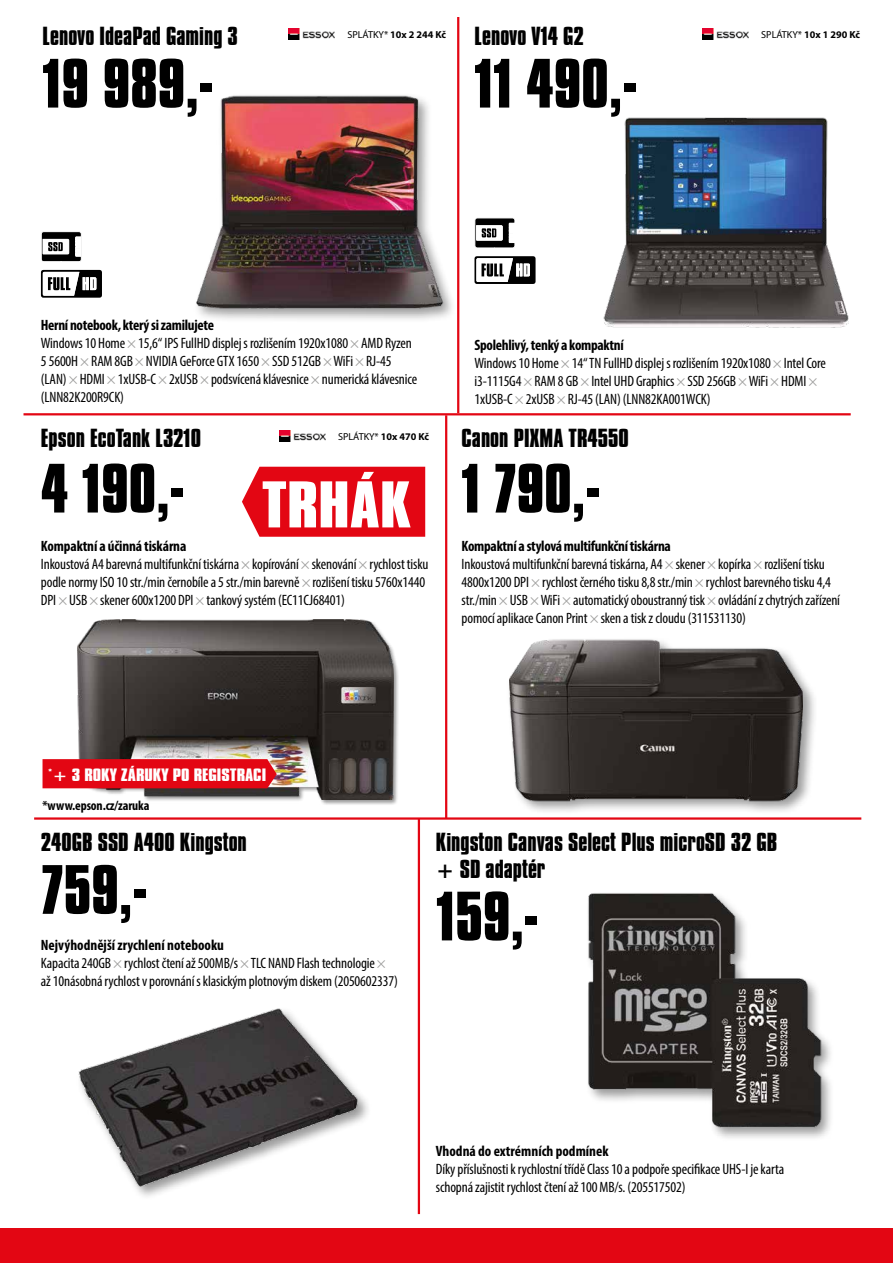
<style>
.page{position:relative;width:893px;height:1263px;background:#fff}
.page>*{position:absolute;margin:0;border:0;box-sizing:border-box;transform-origin:0 0}
.t1{font:700 60px "Compacta BT";color:#000}
.t2{font:700 56.7px "Compacta BT";color:#fff;scale:1.19 1}
.t3{font:700 22.5px/27px "Compacta BT";color:#000}
.t4{font:700 15.45px "Compacta BT";color:#fff;scale:1.19 1}
.t5{font:condensed 15px/18px "Myriad Pro";letter-spacing:-.01em;color:#000}
.t6{font:700 condensed 15px "Myriad Pro";color:#000}
.t7{font:700 condensed 13.5px "Myriad Pro";letter-spacing:-.01em;color:#000}
.t8{font:700 10.2px "Myriad Pro";color:#000}
.t9{font:10.2px "Myriad Pro";color:#000}
.s1{font-weight:400}
.s2{font-weight:700}
.s3{color:#9d9d9c}
</style>
<div class="page">
<div style="left:0;top:1229px;width:893px;height:34px;background:#e30613"></div>
<hr style="left:34px;top:817px;width:827px;height:3px;background:#e30613">
<hr style="left:24px;top:413px;width:827px;height:2px;background:#e30613">
<hr style="left:445px;top:415px;width:2px;height:404px;background:#e30613">
<hr style="left:418px;top:818px;width:2px;height:396px;background:#e30613">
<hr style="left:457px;top:17px;width:2px;height:396px;background:#e30613">
<img style="left:603px;top:117px;width:246px;height:211px">
<img style="left:196px;top:54px;width:264px;height:266px">
<div style="left:506px;top:637px;width:312px;height:178px;background:#000;opacity:.4"></div>
<img style="left:510px;top:639px;width:293px;height:162px">
<div style="left:76px;top:1006px;width:296px;height:194px;background:#000;opacity:.4"></div>
<img style="left:76px;top:1006px;width:281px;height:185px">
<img style="left:588px;top:893px;width:243px;height:245px">
<img style="left:289px;top:29px;width:46px;height:11px">
<img style="left:280px;top:431px;width:45px;height:10px">
<img style="left:703px;top:29px;width:46px;height:11px">
<svg style="left:474px;top:256px;width:62px;height:28px"></svg>
<svg style="left:41px;top:270px;width:61px;height:28px"></svg>
<svg style="left:474px;top:218px;width:41px;height:30px"></svg>
<svg style="left:41px;top:231px;width:41px;height:31px"></svg>
<div style="left:77px;top:619px;width:322px;height:186px;background:#000;opacity:.4"></div>
<img style="left:78px;top:620px;width:316px;height:179px">
<div style="left:43px;top:759px;width:234px;height:29px;background:#e30613"></div>
<div style="left:242px;top:467px;width:183px;height:70px;background:#e30613"></div>
<h3 class="t3" style="left:43px;top:23px;width:197px">Lenovo IdeaPad Gaming 3</h3>
<h3 class="t3" style="left:474px;top:23px;width:111px">Lenovo V14 G2</h3>
<h1 class="t1" style="left:43px;top:47px;width:172px">19 989,-</h1>
<p class="t8" style="left:347px;top:28px;width:100px"><span class="s1">SPLÁTKY*</span> 10x 2 244 Kč</p>
<h1 class="t1" style="left:474px;top:47px;width:164px">11 490,-</h1>
<p class="t8" style="left:761px;top:28px;width:100px"><span class="s1">SPLÁTKY*</span> 10x 1 290 Kč</p>
<p class="t5" style="left:41px;top:316px;width:378px"><span class="s2">Herní notebook, který si zamilujete<br></span>Windows 10 Home <span class="s3">×</span> 15,6“ IPS FullHD displej s rozlišením 1920x1080 <span class="s3">×</span> AMD Ryzen 5 5600H <span class="s3">×</span> RAM 8GB <span class="s3">×</span> NVIDIA GeForce GTX 1650 <span class="s3">×</span> SSD 512GB <span class="s3">×</span> WiFi <span class="s3">×</span> RJ-45 (LAN) <span class="s3">×</span> HDMI <span class="s3">×</span> 1xUSB-C <span class="s3">×</span> 2xUSB <span class="s3">×</span> podsvícená klávesnice <span class="s3">×</span> numerická klávesnice (LNN82K200R9CK)</p>
<h3 class="t3" style="left:41px;top:424px;width:162px">Epson EcoTank L3210</h3>
<h1 class="t1" style="left:41px;top:452px;width:145px">4 190,-</h1>
<p class="t9" style="left:338px;top:430px;width:93px">SPLÁTKY* <span class="s2">10x 470 Kč</span></p>
<h2 class="t2" style="left:262px;top:470px;width:127px">TRHÁK</h2>
<p class="t5" style="left:41px;top:537px;width:389px"><span class="s2">Kompaktní a účinná tiskárna<br></span>Inkoustová A4 barevná multifunkční tiskárna <span class="s3">×</span> kopírování <span class="s3">×</span> skenování <span class="s3">×</span> rychlost tisku podle normy ISO 10 str./min černobíle a 5 str./min barevně <span class="s3">×</span> rozlišení tisku 5760x1440<br>DPI <span class="s3">×</span> USB <span class="s3">×</span> skener 600x1200 DPI <span class="s3">×</span> tankový systém (EC11CJ68401)</p>
<p class="t5" style="left:474px;top:336px;width:353px"><span class="s2">Spolehlivý, tenký a kompaktní<br></span>Windows 10 Home <span class="s3">×</span> 14“ TN FullHD displej s rozlišením 1920x1080 <span class="s3">×</span> Intel Core i3-1115G4 <span class="s3">×</span> RAM 8 GB <span class="s3">×</span> Intel UHD Graphics <span class="s3">×</span> SSD 256GB <span class="s3">×</span> WiFi <span class="s3">×</span> HDMI <span class="s3">× </span>1xUSB-C <span class="s3">×</span> 2xUSB <span class="s3">×</span> RJ-45 (LAN) (LNN82KA001WCK)</p>
<h3 class="t3" style="left:462px;top:424px;width:169px">Canon PIXMA TR4550</h3>
<h1 class="t1" style="left:462px;top:452px;width:140px">1 790,-</h1>
<p class="t5" style="left:462px;top:537px;width:380px"><span class="s2">Kompaktní a stylová multifunkční tiskárna<br></span>Inkoustová multifunkční barevná tiskárna, A4 <span class="s3">×</span> skener <span class="s3">×</span> kopírka <span class="s3">×</span> rozlišení tisku 4800x1200 DPI <span class="s3">×</span> rychlost černého tisku 8,8 str./min <span class="s3">×</span> rychlost barevného tisku 4,4 str./min <span class="s3">×</span> USB <span class="s3">×</span> WiFi <span class="s3">×</span> automatický oboustranný tisk <span class="s3">×</span> ovládání z chytrých zařízení pomocí aplikace Canon Print <span class="s3">×</span> sken a tisk z cloudu (311531130)</p>
<p class="t4" style="left:48px;top:765px;width:185px"><sup>*</sup>+ 3 ROKY ZÁRUKY PO REGISTRACI</p>
<p class="t7" style="left:43px;top:797px;width:108px">*www.epson.cz/zaruka</p>
<h3 class="t3" style="left:41px;top:829px;width:207px">240GB SSD A400 Kingston</h3>
<h3 class="t3" style="left:436px;top:829px;width:343px">Kingston Canvas Select Plus microSD 32 GB + SD adaptér</h3>
<h1 class="t1" style="left:41px;top:853px;width:107px">759,-</h1>
<h1 class="t1" style="left:436px;top:880px;width:104px">159,-</h1>
<p class="t5" style="left:41px;top:936px;width:358px"><span class="s2">Nejvýhodnější zrychlení notebooku<br></span>Kapacita 240GB <span class="s3">×</span> rychlost čtení až 500MB/s <span class="s3">×</span> TLC NAND Flash technologie <span class="s3">× </span>až 10násobná rychlost v porovnání s klasickým plotnovým diskem (2050602337)</p>
<p class="t6" style="left:436px;top:1141px;width:174px">Vhodná do extrémních podmínek</p>
<p class="t5" style="left:436px;top:1160px;width:350px">Díky příslušnosti k rychlostní třídě Class 10 a podpoře specifikace UHS-I je karta schopná zajistit rychlost čtení až 100 MB/s. (205517502)</p>
</div>
